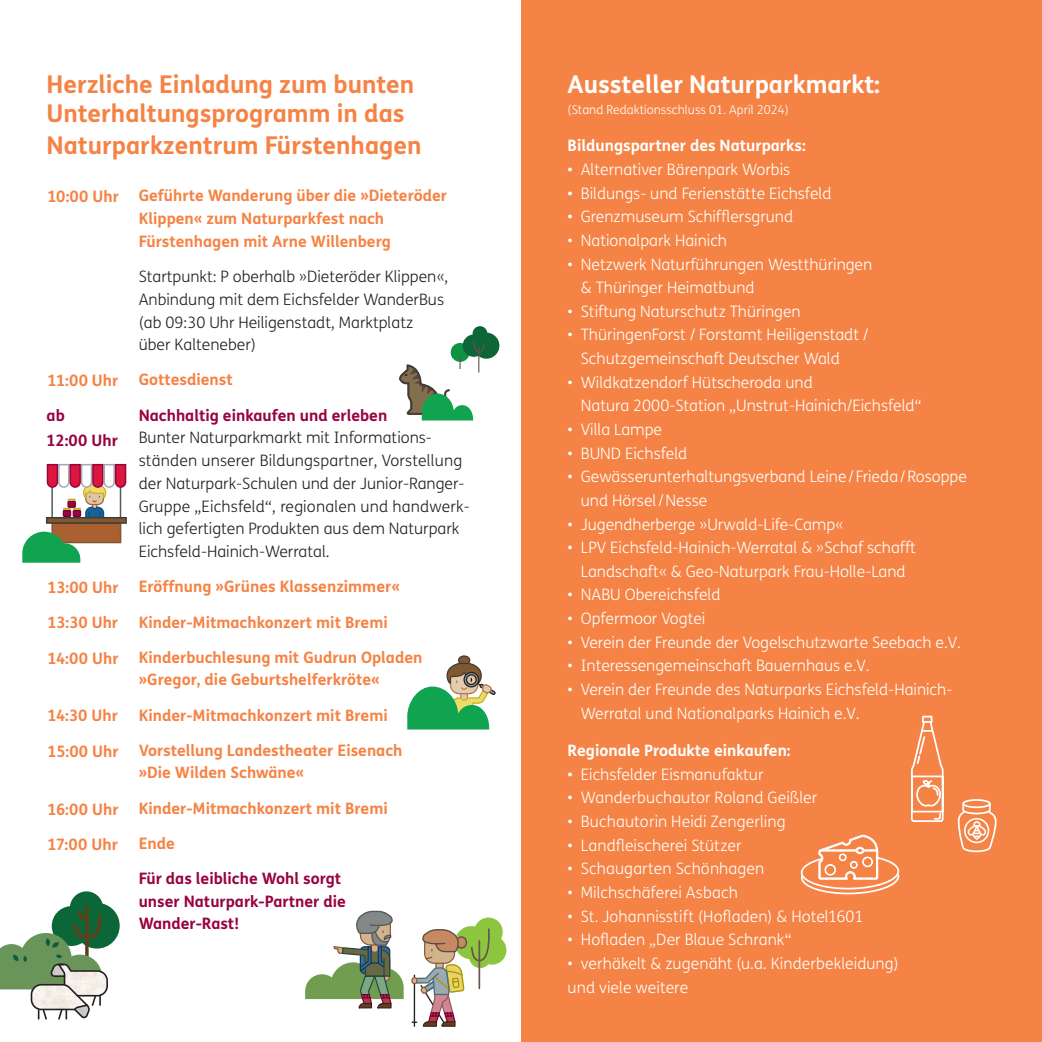
<style>
.page{position:relative;width:1042px;height:1042px;background:#fff}
.page>*{position:absolute;margin:0;border:0;box-sizing:border-box;transform-origin:0 0}
.NNL_Copy_Din-lang_75{font:700 24.5px/30.4px "FS Me";color:#f58345}
.NNL_Copy_Din-lang_75-2{font:700 24.5px "FS Me";color:#fff}
.NNL_Copy_Din-lang_75-3{font:300 15.75px/23.6px "FS Me";color:#fff}
.NNL_Copy_Din-lang_75-4{font:700 15.75px/22.8px "FS Me";color:#f58345}
.NNL_Copy_Din-lang_75-5{font:300 15.75px/22.8px "FS Me";color:#231f20}
.NNL_Copy_Din-lang_75-6{font:700 15.75px/22.8px "FS Me";color:#980341}
.NNL_Copy_Din-lang_75-7{font:700 15.75px "FS Me";color:#fff}
.NNL_Copy_Din-lang_75-8{font:300 12.25px "FS Me";color:#fff}
.s1{font-weight:400}
.s2{font-weight:700;color:#980341}
</style>
<div class="page">
<div style="left:521px;top:0;width:521px;height:1042px;background:#f58345"></div>
<div style="left:51px;top:522px;width:70px;height:21px;background:#aa6030;border:1px solid #805932"></div>
<div style="left:46px;top:517px;width:81px;height:7px;background:#805932;border:1px solid #433a34"></div>
<svg style="left:46px;top:463px;width:81px;height:56px"></svg>
<svg style="left:22px;top:532px;width:58px;height:31px"></svg>
<svg style="left:407px;top:655px;width:88px;height:74px"></svg>
<svg style="left:0;top:891px;width:120px;height:128px"></svg>
<svg style="left:399px;top:326px;width:100px;height:94px"></svg>
<svg style="left:911px;top:715px;width:33px;height:107px"></svg>
<svg style="left:800px;top:834px;width:100px;height:61px"></svg>
<div style="left:962px;top:799px;width:28px;height:9px;border:2px solid #fff;border-radius:50%"></div>
<svg style="left:957px;top:802px;width:40px;height:51px"></svg>
<svg style="left:305px;top:910px;width:201px;height:117px"></svg>
<p class="NNL_Copy_Din-lang_75" style="left:47px;top:68px;width:376px">Herzliche Einladung zum bunten<br>Unterhaltungsprogramm in das<br>Naturparkzentrum Fürstenhagen</p>
<p class="NNL_Copy_Din-lang_75-2" style="left:567px;top:65px;width:314px">Aussteller Naturparkmarkt:</p>
<p class="NNL_Copy_Din-lang_75-8" style="left:567px;top:101px;width:223px">(Stand Redaktionsschluss 01. April 2024)</p>
<p class="NNL_Copy_Din-lang_75-7" style="left:567px;top:134px;width:240px">Bildungspartner des Naturparks:</p>
<p class="NNL_Copy_Din-lang_75-3" style="left:567px;top:157px;width:224px"><span class="s1">•</span> Alternativer Bärenpark Worbis</p>
<p class="NNL_Copy_Din-lang_75-3" style="left:567px;top:181px;width:265px"><span class="s1">•</span> Bildungs- und Ferienstätte Eichsfeld</p>
<p class="NNL_Copy_Din-lang_75-3" style="left:567px;top:205px;width:227px"><span class="s1">•</span> Grenzmuseum Schifflersgrund</p>
<p class="NNL_Copy_Din-lang_75-3" style="left:567px;top:228px;width:161px">• Nationalpark Hainich</p>
<p class="NNL_Copy_Din-lang_75-3" style="left:581px;top:252px;width:293px;text-indent:-13px">• Netzwerk Naturführungen Westthüringen &amp; Thüringer Heimatbund</p>
<p class="NNL_Copy_Din-lang_75-3" style="left:567px;top:299px;width:235px">• Stiftung Naturschutz Thüringen</p>
<p class="NNL_Copy_Din-lang_75-3" style="left:581px;top:323px;width:289px;text-indent:-13px">• ThüringenForst / Forstamt Heiligenstadt /<br>Schutzgemeinschaft Deutscher Wald</p>
<p class="NNL_Copy_Din-lang_75-3" style="left:581px;top:370px;width:342px;text-indent:-13px">• Wildkatzendorf Hütscheroda und<br>Natura 2000-Station „Unstrut-Hainich/Eichsfeld“</p>
<p class="NNL_Copy_Din-lang_75-3" style="left:567px;top:417px;width:96px">• Villa Lampe</p>
<p class="NNL_Copy_Din-lang_75-3" style="left:567px;top:441px;width:121px">• BUND Eichsfeld</p>
<p class="NNL_Copy_Din-lang_75-3" style="left:581px;top:464px;width:387px;text-indent:-13px">• Gewässerunterhaltungsverband Leine/ Frieda/Rosoppe und Hörsel/Nesse</p>
<p class="NNL_Copy_Din-lang_75-3" style="left:567px;top:512px;width:277px">• Jugendherberge »Urwald-Life-Camp«</p>
<p class="NNL_Copy_Din-lang_75-3" style="left:567px;top:535px;width:350px;text-align:center">• LPV Eichsfeld-Hainich-Werratal &amp; »Schaf schafft<br>Landschaft« &amp; Geo-Naturpark Frau-Holle-Land</p>
<p class="NNL_Copy_Din-lang_75-3" style="left:567px;top:583px;width:154px">• NABU Obereichsfeld</p>
<p class="NNL_Copy_Din-lang_75-3" style="left:567px;top:606px;width:139px">• Opfermoor Vogtei</p>
<p class="NNL_Copy_Din-lang_75-3" style="left:567px;top:630px;width:395px">• Verein der Freunde der Vogelschutzwarte Seebach e.V.</p>
<p class="NNL_Copy_Din-lang_75-3" style="left:567px;top:653px;width:303px">• Interessengemeinschaft Bauernhaus e.V.</p>
<p class="NNL_Copy_Din-lang_75-3" style="left:581px;top:677px;width:373px;text-indent:-13px">• Verein der Freunde des Naturparks Eichsfeld-Hainich-<br>Werratal und Nationalparks Hainich e.V.</p>
<p class="NNL_Copy_Din-lang_75-7" style="left:567px;top:738px;width:225px">Regionale Produkte einkaufen:</p>
<p class="NNL_Copy_Din-lang_75-3" style="left:567px;top:762px;width:197px"><span class="s1">•</span> Eichsfelder Eismanufaktur</p>
<p class="NNL_Copy_Din-lang_75-3" style="left:567px;top:786px;width:251px">• Wanderbuchautor Roland Geißler</p>
<p class="NNL_Copy_Din-lang_75-3" style="left:567px;top:809px;width:219px">• Buchautorin Heidi Zengerling</p>
<p class="NNL_Copy_Din-lang_75-3" style="left:567px;top:833px;width:175px">• Landfleischerei Stützer</p>
<p class="NNL_Copy_Din-lang_75-3" style="left:567px;top:856px;width:198px">• Schaugarten Schönhagen</p>
<p class="NNL_Copy_Din-lang_75-3" style="left:567px;top:880px;width:172px">• Milchschäferei Asbach</p>
<p class="NNL_Copy_Din-lang_75-3" style="left:567px;top:904px;width:297px">• St. Johannisstift (Hofladen) &amp; Hotel1601</p>
<p class="NNL_Copy_Din-lang_75-3" style="left:567px;top:927px;width:225px">• Hofladen „Der Blaue Schrank“</p>
<p class="NNL_Copy_Din-lang_75-3" style="left:567px;top:951px;width:333px">• verhäkelt &amp; zugenäht (u.a. Kinderbekleidung)</p>
<p class="NNL_Copy_Din-lang_75-3" style="left:567px;top:975px;width:122px">und viele weitere</p>
<p class="NNL_Copy_Din-lang_75-4" style="left:139px;top:184px;width:310px">Geführte Wanderung über die »Dieteröder<br>Klippen« zum Naturparkfest nach<br>Fürstenhagen mit Arne Willenberg</p>
<p class="NNL_Copy_Din-lang_75-5" style="left:139px;top:265px;width:311px">Startpunkt: P oberhalb »Dieteröder Klippen«, Anbindung mit dem Eichsfelder WanderBus (ab 09:30 Uhr Heiligenstadt, Marktplatz über Kalteneber)</p>
<p class="NNL_Copy_Din-lang_75-4" style="left:139px;top:368px;width:96px">Gottesdienst</p>
<p class="NNL_Copy_Din-lang_75-5" style="left:139px;top:403px;width:333px"><span class="s2">Nachhaltig einkaufen und erleben<br></span>Bunter Naturparkmarkt mit Informations&shy;ständen unserer Bildungspartner, Vorstellung der Naturpark-Schulen und der Junior-Ranger-Gruppe „Eichsfeld“, regionalen und handwerk&shy;lich gefertigten Produkten aus dem Naturpark Eichsfeld-Hainich-Werratal.</p>
<p class="NNL_Copy_Din-lang_75-4" style="left:139px;top:574px;width:263px">Eröffnung »Grünes Klassenzimmer«</p>
<p class="NNL_Copy_Din-lang_75-4" style="left:139px;top:610px;width:251px">Kinder-Mitmachkonzert mit Bremi</p>
<p class="NNL_Copy_Din-lang_75-4" style="left:139px;top:645px;width:285px">Kinderbuchlesung mit Gudrun Opladen »Gregor, die Geburtshelferkröte«</p>
<p class="NNL_Copy_Din-lang_75-4" style="left:139px;top:703px;width:251px">Kinder-Mitmachkonzert mit Bremi</p>
<p class="NNL_Copy_Din-lang_75-4" style="left:139px;top:738px;width:265px">Vorstellung Landestheater Eisenach »Die Wilden Schwäne«</p>
<p class="NNL_Copy_Din-lang_75-4" style="left:139px;top:796px;width:251px">Kinder-Mitmachkonzert mit Bremi</p>
<p class="NNL_Copy_Din-lang_75-4" style="left:139px;top:831px;width:38px">Ende</p>
<p class="NNL_Copy_Din-lang_75-6" style="left:139px;top:866px;width:209px">Für das leibliche Wohl sorgt unser Naturpark-Partner die<br>Wander-Rast!</p>
<p class="NNL_Copy_Din-lang_75-4" style="left:47px;top:184px;width:73px">10:00 Uhr</p>
<p class="NNL_Copy_Din-lang_75-4" style="left:47px;top:369px;width:73px">11:00 Uhr</p>
<p class="NNL_Copy_Din-lang_75-6" style="left:47px;top:403px;width:73px;line-height:24.5px">ab<br>12:00 Uhr</p>
<p class="NNL_Copy_Din-lang_75-4" style="left:47px;top:575px;width:73px">13:00 Uhr</p>
<p class="NNL_Copy_Din-lang_75-4" style="left:47px;top:610px;width:72px">13:30 Uhr</p>
<p class="NNL_Copy_Din-lang_75-4" style="left:47px;top:646px;width:73px">14:00 Uhr</p>
<p class="NNL_Copy_Din-lang_75-4" style="left:47px;top:704px;width:72px">14:30 Uhr</p>
<p class="NNL_Copy_Din-lang_75-4" style="left:47px;top:739px;width:73px">15:00 Uhr</p>
<p class="NNL_Copy_Din-lang_75-4" style="left:47px;top:797px;width:73px">16:00 Uhr</p>
<p class="NNL_Copy_Din-lang_75-4" style="left:47px;top:832px;width:72px">17:00 Uhr</p>
</div>
